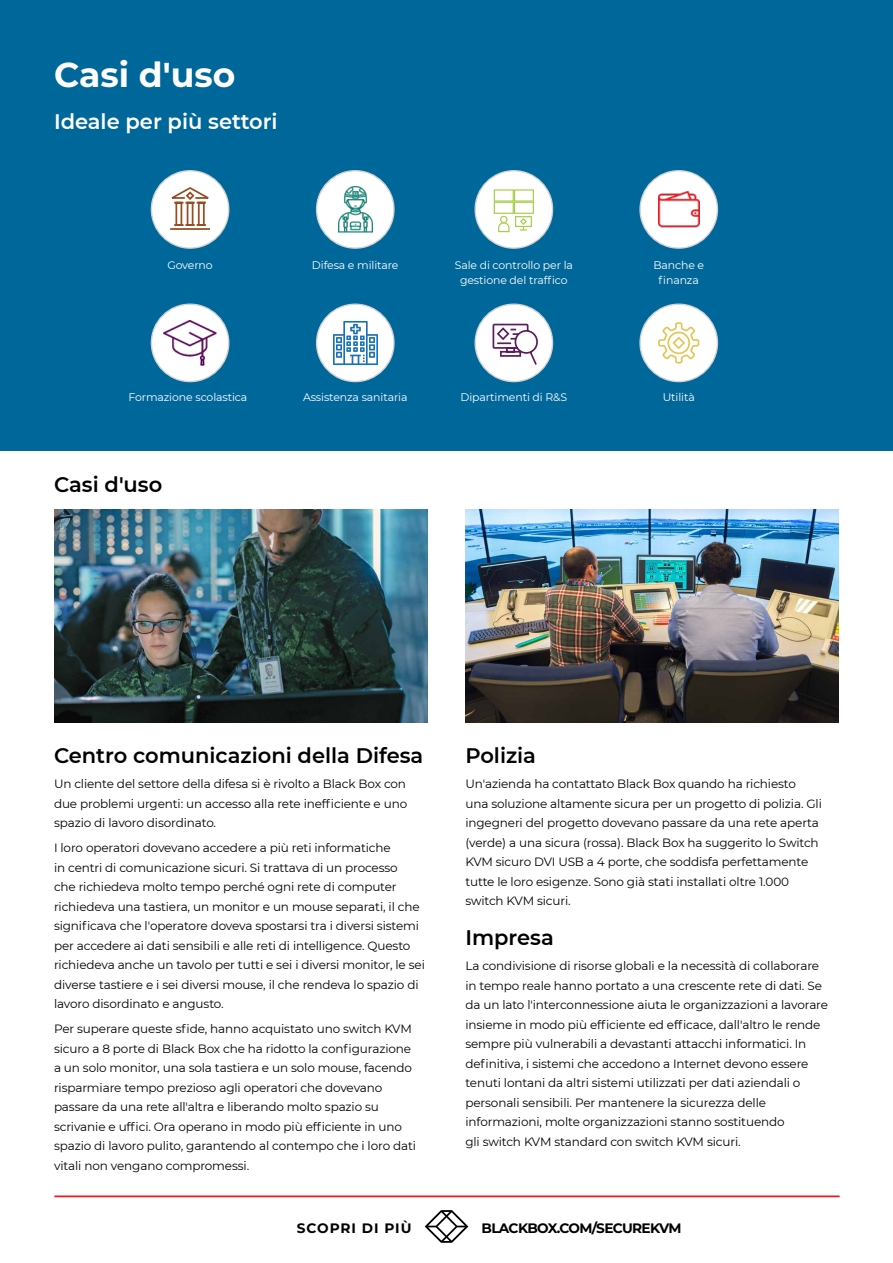
<style>
.page{position:relative;width:893px;height:1263px;background:#fff}
.page>*{position:absolute;margin:0;border:0;box-sizing:border-box;transform-origin:0 0}
.t1{font:700 34.5px "Montserrat";color:#fff}
.t2{font:600 21px "Montserrat";color:#000}
.t3{font:600 21px "Montserrat";color:#fff}
.t4{font:700 13.65px "Montserrat";letter-spacing:-.05em;color:#000}
.t5{font:700 13.65px "Montserrat";letter-spacing:.07em;color:#000}
.t6{font:12px/19.5px "Montserrat";letter-spacing:-.01em;color:#000}
.t7{font:10.95px/15px "Montserrat";letter-spacing:-.01em;color:#fff;text-align:center}
</style>
<div class="page">
<hr style="left:54px;top:1195px;width:786px;height:2px;background:#ed1d24">
<svg style="left:425px;top:1210px;width:43px;height:33px"></svg>
<div style="left:0;top:0;width:893px;height:450px;background:#00679b"></div>
<img style="left:54px;top:510px;width:374px;height:212px">
<img style="left:465px;top:510px;width:374px;height:212px">
<div style="left:151px;top:171px;width:78px;height:77px;background:#fff;border-radius:50%"></div>
<div style="left:151px;top:170px;width:78px;height:79px;border:1px solid #d1d3d4;border-radius:50%"></div>
<svg style="left:170px;top:187px;width:41px;height:43px"></svg>
<div style="left:317px;top:171px;width:77px;height:77px;background:#fff;border-radius:50%"></div>
<div style="left:316px;top:170px;width:79px;height:79px;border:1px solid #d1d3d4;border-radius:50%"></div>
<img style="left:338px;top:186px;width:34px;height:47px">
<div style="left:475px;top:171px;width:78px;height:77px;background:#fff;border-radius:50%"></div>
<div style="left:474px;top:170px;width:79px;height:79px;border:1px solid #d1d3d4;border-radius:50%"></div>
<svg style="left:494px;top:189px;width:40px;height:43px"></svg>
<div style="left:640px;top:171px;width:77px;height:77px;background:#fff;border-radius:50%"></div>
<div style="left:639px;top:170px;width:79px;height:79px;border:1px solid #d1d3d4;border-radius:50%"></div>
<img style="left:658px;top:191px;width:41px;height:37px">
<div style="left:151px;top:304px;width:78px;height:78px;background:#fff;border-radius:50%"></div>
<div style="left:151px;top:303px;width:78px;height:79px;border:1px solid #d1d3d4;border-radius:50%"></div>
<img style="left:164px;top:321px;width:53px;height:44px">
<div style="left:317px;top:304px;width:77px;height:78px;background:#fff;border-radius:50%"></div>
<div style="left:316px;top:303px;width:79px;height:79px;border:1px solid #d1d3d4;border-radius:50%"></div>
<img style="left:333px;top:321px;width:44px;height:44px">
<div style="left:475px;top:304px;width:78px;height:78px;background:#fff;border-radius:50%"></div>
<div style="left:474px;top:303px;width:79px;height:79px;border:1px solid #d1d3d4;border-radius:50%"></div>
<svg style="left:492px;top:323px;width:46px;height:42px"></svg>
<div style="left:640px;top:304px;width:77px;height:78px;background:#fff;border-radius:50%"></div>
<div style="left:639px;top:303px;width:79px;height:79px;border:1px solid #d1d3d4;border-radius:50%"></div>
<svg style="left:658px;top:322px;width:42px;height:42px"></svg>
<h1 class="t1" style="left:54px;top:52px;width:183px">Casi d'uso</h1>
<h2 class="t3" style="left:54px;top:107px;width:225px">Ideale per più settori</h2>
<p class="t7" style="left:167px;top:257px;width:47px">Governo</p>
<p class="t7" style="left:312px;top:257px;width:88px">Difesa e militare</p>
<p class="t7" style="left:455px;top:257px;width:120px">Sale di controllo per la gestione del traffico</p>
<p class="t7" style="left:653px;top:257px;width:52px">Banche e finanza</p>
<p class="t7" style="left:129px;top:389px;width:120px">Formazione scolastica</p>
<p class="t7" style="left:303px;top:389px;width:106px">Assistenza sanitaria</p>
<p class="t7" style="left:460px;top:389px;width:108px">Dipartimenti di R&amp;S</p>
<p class="t7" style="left:663px;top:389px;width:34px">Utilità</p>
<h2 class="t2" style="left:54px;top:470px;width:110px">Casi d'uso</h2>
<h2 class="t2" style="left:54px;top:741px;width:371px">Centro comunicazioni della Difesa</h2>
<p class="t6" style="left:54px;top:774px;width:355px;text-align:justify">Un cliente del settore della difesa si è rivolto a Black Box con due problemi urgenti: un accesso alla rete inefficiente e uno spazio di lavoro disordinato.</p>
<p class="t6" style="left:54px;top:838px;width:372px">I loro operatori dovevano accedere a più reti informatiche<br>in centri di comunicazione sicuri. Si trattava di un processo<br>che richiedeva molto tempo perché ogni rete di computer richiedeva una tastiera, un monitor e un mouse separati, il che significava che l'operatore doveva spostarsi tra i diversi sistemi per accedere ai dati sensibili e alle reti di intelligence. Questo richiedeva anche un tavolo per tutti e sei i diversi monitor, le sei diverse tastiere e i sei diversi mouse, il che rendeva lo spazio di lavoro disordinato e angusto.</p>
<p class="t6" style="left:54px;top:1018px;width:364px">Per superare queste sfide, hanno acquistato uno switch KVM sicuro a 8 porte di Black Box che ha ridotto la configurazione a un solo monitor, una sola tastiera e un solo mouse, facendo risparmiare tempo prezioso agli operatori che dovevano passare da una rete all'altra e liberando molto spazio su scrivanie e uffici. Ora operano in modo più efficiente in uno spazio di lavoro pulito, garantendo al contempo che i loro dati vitali non vengano compromessi.</p>
<h2 class="t2" style="left:465px;top:741px;width:72px">Polizia</h2>
<p class="t6" style="left:465px;top:774px;width:358px">Un'azienda ha contattato Black Box quando ha richiesto una soluzione altamente sicura per un progetto di polizia. Gli ingegneri del progetto dovevano passare da una rete aperta (verde) a una sicura (rossa). Black Box ha suggerito lo Switch KVM sicuro DVI USB a 4 porte, che soddisfa perfettamente tutte le loro esigenze. Sono già stati installati oltre 1.000 switch KVM sicuri.</p>
<h2 class="t2" style="left:465px;top:923px;width:90px">Impresa</h2>
<p class="t6" style="left:465px;top:956px;width:364px">La condivisione di risorse globali e la necessità di collaborare in tempo reale hanno portato a una crescente rete di dati. Se da un lato l'interconnessione aiuta le organizzazioni a lavorare insieme in modo più efficiente ed efficace, dall'altro le rende sempre più vulnerabili a devastanti attacchi informatici. In definitiva, i sistemi che accedono a Internet devono essere tenuti lontani da altri sistemi utilizzati per dati aziendali o personali sensibili. Per mantenere la sicurezza delle informazioni, molte organizzazioni stanno sostituendo<br>gli switch KVM standard con switch KVM sicuri.</p>
<p class="t5" style="left:297px;top:1219px;width:116px">SCOPRI DI PIÙ</p>
<p class="t4" style="left:482px;top:1219px;width:201px">BLACKBOX.COM/SECUREKVM</p>
</div>
